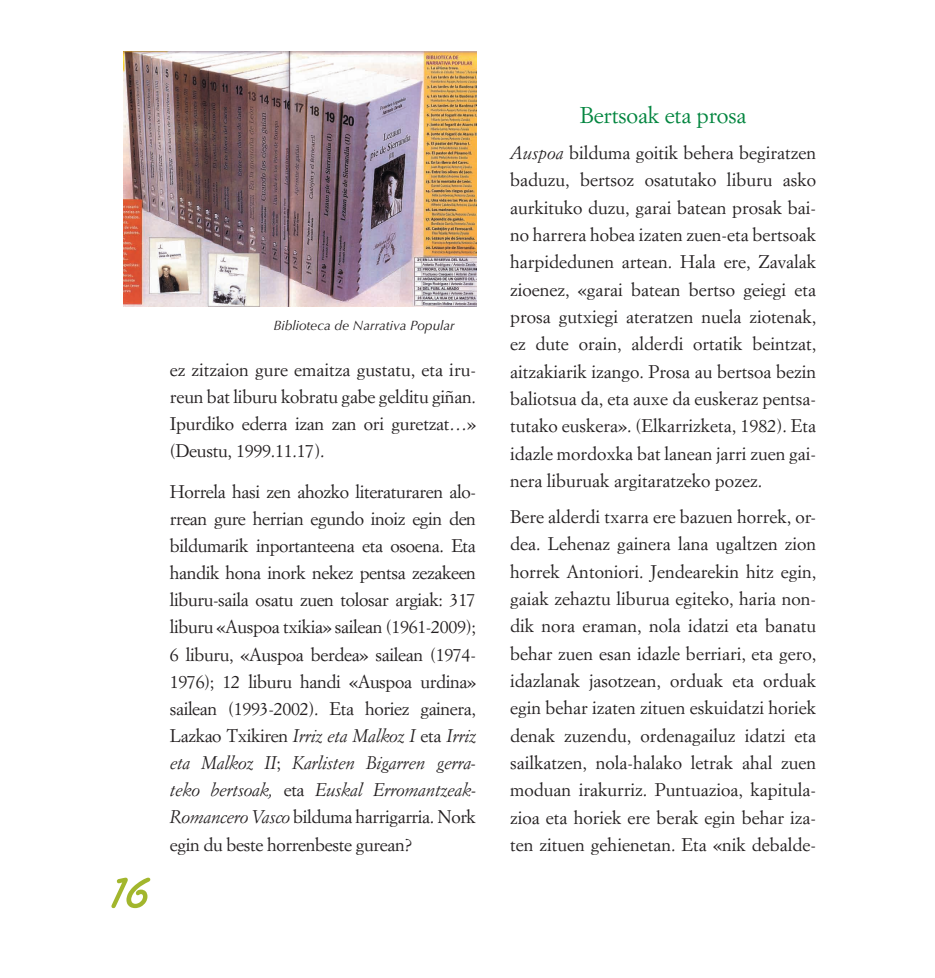
<style>
.page{position:relative;width:935px;height:978px;background:#fff}
.page>*{position:absolute;margin:0;border:0;box-sizing:border-box;transform-origin:0 0}
.t1{font:54px "Santa Fe Let Plain";color:#a2b62d}
.t2{font:22.5px "Simoncini Garamond Std";letter-spacing:-.01em;color:#048640}
.t3{font:18px/27.3px "Simoncini Garamond Std";letter-spacing:-.01em;color:#231f20;text-align:justify}
.t4{font:italic 13.5px "Optima LT Std";color:#231f20}
.s1{font-style:italic}
</style>
<div class="page">
<img style="left:123px;top:52px;width:353px;height:254px">
<h1 class="t1" style="left:112px;top:871px;width:38px">16</h1>
<p class="t4" style="left:273px;top:317px;width:183px">Biblioteca de Narrativa Popular</p>
<p class="t3" style="left:170px;top:355px;width:308px">ez zitzaion gure emaitza gustatu, eta iru&shy;reun bat liburu kobratu gabe gelditu giñan.<br>Ipurdiko ederra izan zan ori guretzat…» (Deustu, 1999.11.17).</p>
<p class="t3" style="left:170px;top:477px;width:308px">Horrela hasi zen ahozko literaturaren alo&shy;rrean gure herrian egundo inoiz egin den bildumarik inportanteena eta osoena. Eta handik hona inork nekez pentsa zezakeen liburu-saila osatu zuen tolosar argiak: 317 liburu «Auspoa txikia» sailean (1961-2009); 6 liburu, «Auspoa berdea» sailean (1974- 1976); 12 liburu handi «Auspoa urdina» sailean (1993-2002). Eta horiez gainera, Lazkao Txikiren <span class="s1">Irriz eta Malkoz I</span> eta <span class="s1">Irriz eta Malkoz II</span>; <span class="s1">Karlisten Bigarren gerra&shy;teko bertsoak,</span> eta <span class="s1">Euskal Erromantzeak-Romancero Vasco</span> bilduma harrigarria. Nork egin du beste horrenbeste gurean?</p>
<p class="t2" style="left:580px;top:102px;width:168px">Bertsoak eta prosa</p>
<p class="t3" style="left:510px;top:139px;width:308px"><span class="s1">Auspoa</span> bilduma goitik behera begiratzen baduzu, bertsoz osatutako liburu asko aurkituko duzu, garai batean prosak bai&shy;no harrera hobea izaten zuen-eta bertsoak harpidedunen artean. Hala ere, Zavalak zioenez, «garai batean bertso geiegi eta prosa gutxiegi ateratzen nuela ziotenak, ez dute orain, alderdi ortatik beintzat, aitzakiarik izango. Prosa au bertsoa bezin baliotsua da, eta auxe da euskeraz pentsa&shy;tutako euskera». (Elkarrizketa, 1982). Eta idazle mordoxka bat lanean jarri zuen gai&shy;nera liburuak argitaratzeko pozez.</p>
<p class="t3" style="left:510px;top:502px;width:308px">Bere alderdi txarra ere bazuen horrek, or&shy;dea. Lehenaz gainera lana ugaltzen zion horrek Antoniori. Jendearekin hitz egin, gaiak zehaztu liburua egiteko, haria non&shy;dik nora eraman, nola idatzi eta banatu behar zuen esan idazle berriari, eta gero, idazlanak jasotzean, orduak eta orduak egin behar izaten zituen eskuidatzi horiek denak zuzendu, ordenagailuz idatzi eta sailkatzen, nola-halako letrak ahal zuen moduan irakurriz. Puntuazioa, kapitula&shy;zioa eta horiek ere berak egin behar iza&shy;ten zituen gehienetan. Eta «nik debalde-</p>
</div>
